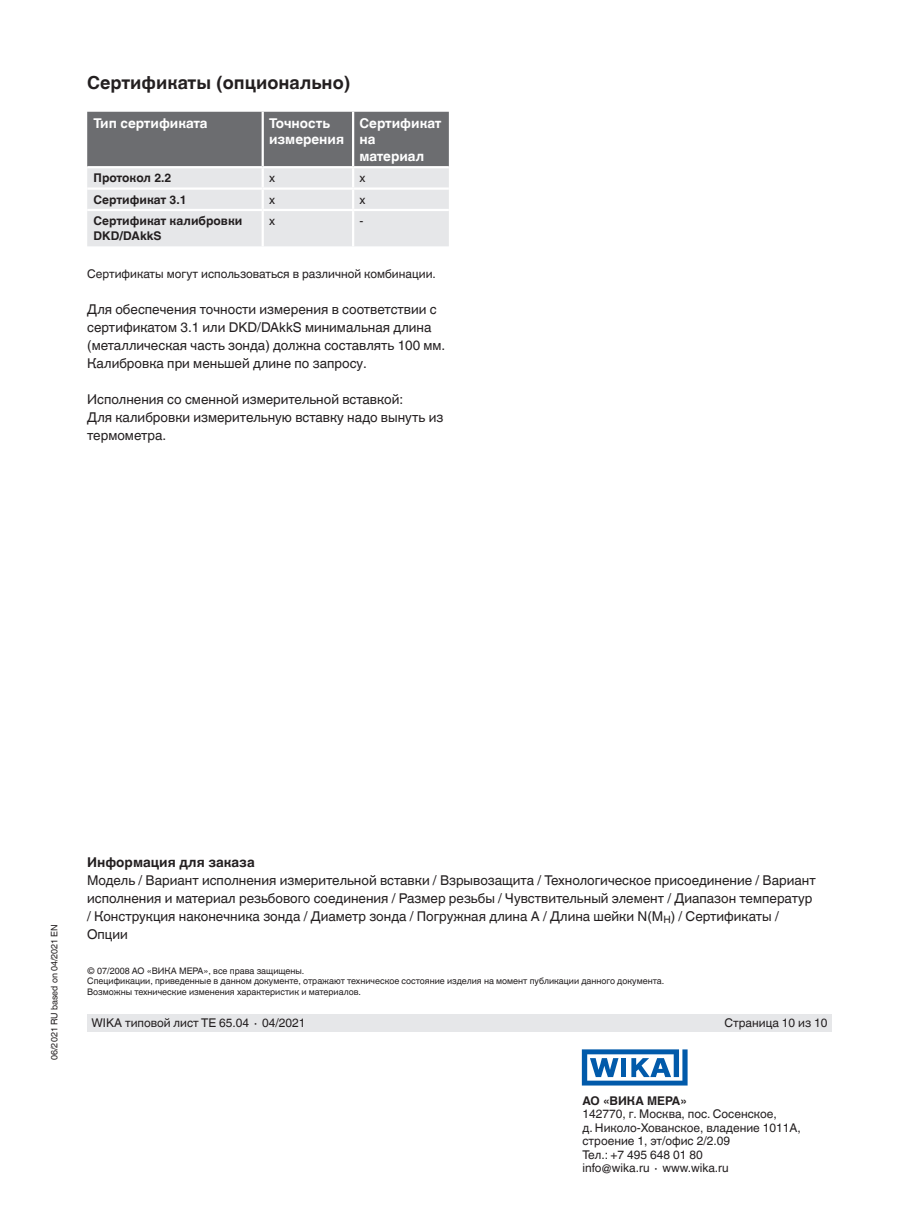
<style>
.page{position:relative;width:919px;height:1214px;background:#fff}
.page>*{position:absolute;margin:0;border:0;box-sizing:border-box;transform-origin:0 0}
.t1{font:700 18px "Helvetica World";color:#231f20}
.t2{font:13.5px/18px "Helvetica World";color:#231f20}
.t3{font:700 13.5px/16.5px "Helvetica World";color:#fff}
.t4{font:700 13.5px "Helvetica World";color:#231f20}
.t5{font:12px/13.5px "Helvetica World";color:#231f20}
.t6{font:700 12px/15px "Helvetica World";color:#231f20}
.t7{font:9px/10.5px "Helvetica World";color:#231f20}
</style>
<div class="page">
<div style="left:87px;top:1014px;width:744px;height:17px;background:#e6e7e9"></div>
<svg style="left:581px;top:1049px;width:106px;height:36px"></svg>
<svg style="left:87px;top:112px;width:362px;height:134px;background:#b4b5b7"></svg>
<hr style="left:87px;top:209px;width:176px;height:2px;background:#fff">
<hr style="left:263px;top:209px;width:90px;height:2px;background:#fff">
<hr style="left:261px;top:211px;width:3px;height:35px;background:#fff">
<hr style="left:353px;top:209px;width:96px;height:2px;background:#fff">
<hr style="left:352px;top:211px;width:2px;height:35px;background:#fff">
<hr style="left:87px;top:166px;width:176px;height:2px;background:#fff">
<hr style="left:263px;top:166px;width:90px;height:2px;background:#fff">
<hr style="left:353px;top:166px;width:96px;height:2px;background:#fff">
<h1 class="t1" style="left:87px;top:73px;width:265px">Сертификаты (опционально)</h1>
<p class="t3" style="left:94px;top:115px;width:115px">Тип сертификата</p>
<p class="t3" style="left:269px;top:115px;width:76px">Точность измерения</p>
<p class="t3" style="left:359px;top:115px;width:83px">Сертификат на материал</p>
<p class="t6" style="left:94px;top:171px;width:79px">Протокол 2.2</p>
<p class="t5" style="left:269px;top:171px;width:7px">x</p>
<p class="t5" style="left:359px;top:171px;width:7px">x</p>
<p class="t6" style="left:94px;top:192px;width:95px">Сертификат 3.1</p>
<p class="t5" style="left:269px;top:193px;width:7px">x</p>
<p class="t5" style="left:359px;top:193px;width:7px">x</p>
<p class="t6" style="left:94px;top:213px;width:150px">Сертификат калибровки<br>DKD/DAkkS</p>
<p class="t5" style="left:269px;top:214px;width:7px">x</p>
<p class="t5" style="left:359px;top:214px;width:5px">-</p>
<p class="t5" style="left:87px;top:267px;width:350px">Сертификаты могут использоваться в различной комбинации.</p>
<p class="t2" style="left:87px;top:300px;width:359px">Для обеспечения точности измерения в соответствии с сертификатом 3.1 или DKD/DAkkS минимальная длина (металлическая часть зонда) должна составлять 100 мм.<br>Калибровка при меньшей длине по запросу.</p>
<p class="t2" style="left:87px;top:390px;width:357px">Исполнения со сменной измерительной вставкой:<br>Для калибровки измерительную вставку надо вынуть из термометра.</p>
<p class="t7" style="left:49px;top:1060px;width:137px;rotate:-90deg">06/2021 RU based on 04/2021 EN</p>
<p class="t4" style="left:87px;top:854px;width:169px">Информация для заказа</p>
<p class="t2" style="left:87px;top:871px;width:730px">Модель / Вариант исполнения измерительной вставки / Взрывозащита / Технологическое присоединение / Вариант исполнения и материал резьбового соединения / Размер резьбы / Чувствительный элемент / Диапазон температур / Конструкция наконечника зонда / Диаметр зонда / Погружная длина A / Длина шейки N(M<sub>H</sub>) / Сертификаты / Опции</p>
<p class="t7" style="left:87px;top:965px;width:578px">© 07/2008 АО «ВИКА МЕРА», все права защищены.<br>Спецификации, приведенные в данном документе, отражают техническое состояние изделия на момент публикации данного документа.<br>Возможны технические изменения характеристик и материалов.</p>
<p class="t5" style="left:91px;top:1016px;width:215px">WIKA типовой лист TE 65.04 ∙ 04/2021</p>
<p class="t5" style="left:724px;top:1016px;width:104px">Страница 10 из 10</p>
<p class="t6" style="left:582px;top:1093px;width:106px">АО «ВИКА МЕРА»</p>
<p class="t5" style="left:582px;top:1107px;width:220px">142770, г. Москва, пос. Сосенское,<br>д. Николо-Хованское, владение 1011А, строение 1, эт/офис 2/2.09<br>Тел.: +7 495 648 01 80<br>info@wika.ru ∙ www.wika.ru</p>
</div>
